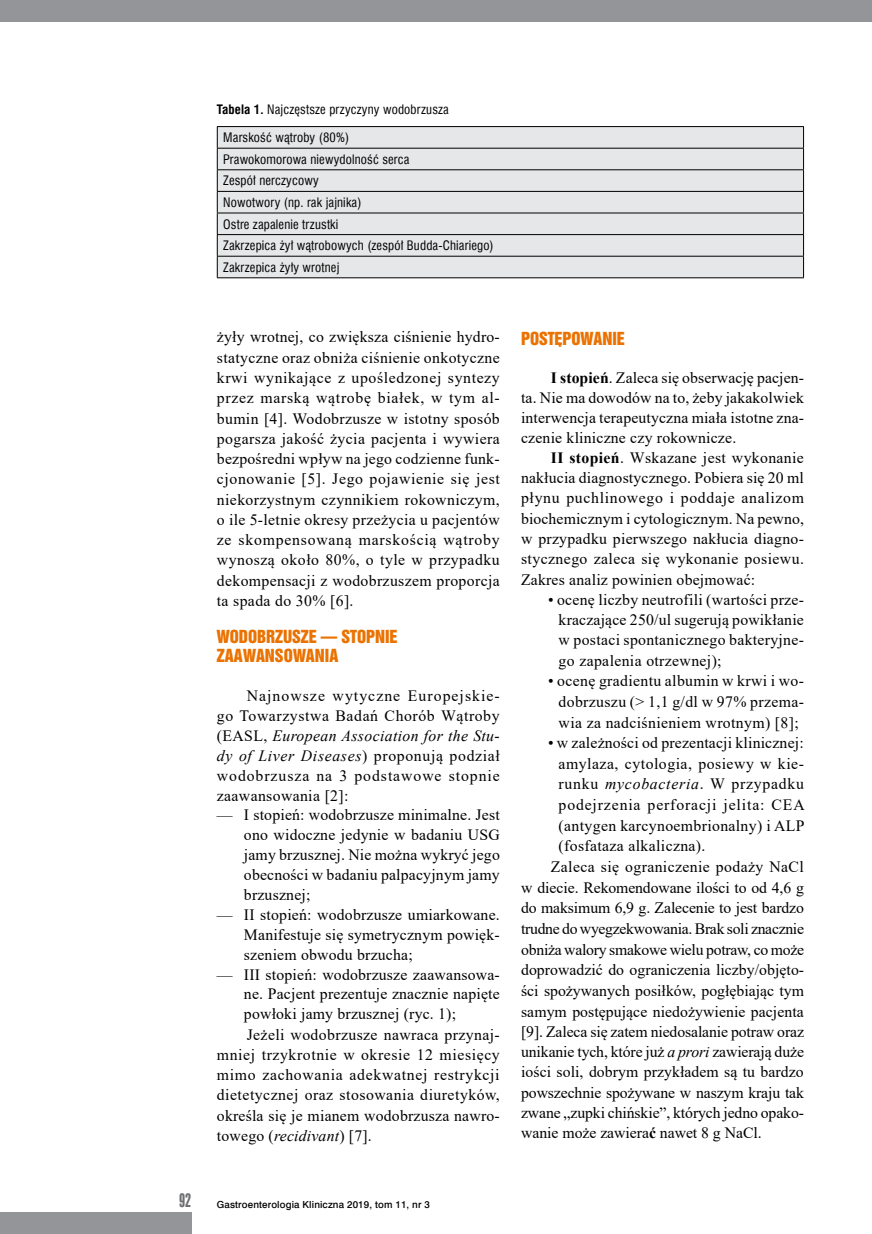
<style>
.page{position:relative;width:872px;height:1234px;background:#fff}
.page>*{position:absolute;margin:0;border:0;box-sizing:border-box;transform-origin:0 0}
.t1{font:18px "Swis 924 EU";color:#6d6e71}
.t2{font:16.5px/18.8px "Swis 921 EU";color:#ea7200}
.t3{font:15.75px/20.2px "Times New Roman";letter-spacing:.01em;color:#000;text-align:justify}
.t4{font:15.75px "Times New Roman";letter-spacing:-.01em;color:#000}
.t5{font:15.75px "Times New Roman";letter-spacing:.03em;color:#000}
.t6{font:15.75px "Times New Roman";letter-spacing:.045em;color:#000}
.t7{font:15.75px "Times New Roman";letter-spacing:-.02em;color:#000}
.t8{font:15.75px "Times New Roman";letter-spacing:-.015em;color:#000}
.t9{font:15.75px "Times New Roman";letter-spacing:.04em;color:#000}
.t10{font:15.75px "Times New Roman";letter-spacing:.055em;color:#000}
.t11{font:12.75px/21.6px "Swis 721 Cn EU";letter-spacing:.01em;color:#000}
.t12{font:9.75px "Swis 721 Md EU";letter-spacing:.015em;color:#000}
.s1{font-weight:700}
.s2{font-style:italic}
</style>
<div class="page">
<div style="left:0;top:0;width:872px;height:21px;background:#939598"></div>
<div style="left:0;top:1212px;width:191px;height:21px;background:#939598"></div>
<div style="left:218px;top:127px;width:585px;height:150px;background:#e6e7e8"></div>
<hr style="left:217px;top:148px;width:587px;height:1px;background:#000">
<hr style="left:217px;top:169px;width:587px;height:1px;background:#000">
<hr style="left:217px;top:191px;width:587px;height:1px;background:#000">
<hr style="left:217px;top:212px;width:587px;height:1px;background:#000">
<hr style="left:217px;top:234px;width:587px;height:1px;background:#000">
<hr style="left:217px;top:256px;width:587px;height:1px;background:#000">
<hr style="left:217px;top:126px;width:587px;height:1px;background:#000">
<svg style="left:217px;top:127px;width:1px;height:150px"></svg>
<svg style="left:803px;top:127px;width:1px;height:150px"></svg>
<hr style="left:217px;top:277px;width:587px;height:1px;background:#000">
<p class="t11" style="left:223px;top:95px;width:227px;line-height:28px;text-indent:-6px"><span class="s1">Tabela 1.</span> Najczęstsze przyczyny wodobrzusza<br>Marskość wątroby (80%)</p>
<p class="t11" style="left:223px;top:148px;width:272px">Prawokomorowa niewydolność serca<br>Zespół nerczycowy<br>Nowotwory (np. rak jajnika)<br>Ostre zapalenie trzustki<br>Zakrzepica żył wątrobowych (zespół Budda-Chiariego)<br>Zakrzepica żyły wrotnej</p>
<p class="t3" style="left:217px;top:326px;width:284px">żyły wrotnej, co zwiększa ciśnienie hydro&shy;statyczne oraz obniża ciśnienie onkotyczne krwi wynikające z upośledzonej syntezy przez marską wątrobę białek, w tym al&shy;bumin [4]. Wodobrzusze w istotny sposób pogarsza jakość życia pacjenta i wywiera bezpośredni wpływ na jego codzienne funk&shy;cjonowanie [5]. Jego pojawienie się jest niekorzystnym czynnikiem rokowniczym, o ile 5-letnie okresy przeżycia u pacjentów ze skompensowaną marskością wątroby wynoszą około 80%, o tyle w przypadku dekompensacji z wodobrzuszem proporcja ta spada do 30% [6].</p>
<p class="t2" style="left:217px;top:627px;width:182px">WODOBRZUSZE — STOPNIE<br>ZAAWANSOWANIA</p>
<p class="t3" style="left:217px;top:685px;width:284px;text-indent:30px">Najnowsze wytyczne Europejskie&shy;go Towarzystwa Badań Chorób Wątroby (EASL, <span class="s2">European Association for the Stu&shy;dy of Liver Diseases</span>) proponują podział wodobrzusza na 3 podstawowe stopnie zaawansowania [2]:</p>
<p class="t3" style="left:244px;top:804px;width:257px;text-indent:-27px">— I stopień: wodobrzusze minimalne. Jest ono widoczne jedynie w badaniu USG jamy brzusznej. Nie można wykryć jego obecności w badaniu palpacyjnym jamy brzusznej;</p>
<p class="t3" style="left:244px;top:903px;width:257px;text-indent:-27px">— II stopień: wodobrzusze umiarkowane.<br>Manifestuje się symetrycznym powięk&shy;szeniem obwodu brzucha;</p>
<p class="t3" style="left:217px;top:963px;width:284px">— III stopień: wodobrzusze zaawansowa-</p>
<p class="t3" style="left:244px;top:983px;width:257px">ne. Pacjent prezentuje znacznie napięte</p>
<p class="t3" style="left:244px;top:1003px;width:214px">powłoki jamy brzusznej (ryc. 1);</p>
<p class="t3" style="left:247px;top:1023px;width:254px">Jeżeli wodobrzusze nawraca przynaj-</p>
<p class="t9" style="left:217px;top:1043px;width:284px">mniej trzykrotnie w okresie 12 miesięcy</p>
<p class="t6" style="left:217px;top:1063px;width:284px">mimo zachowania adekwatnej restrykcji</p>
<p class="t5" style="left:217px;top:1083px;width:284px">dietetycznej oraz stosowania diuretyków,</p>
<p class="t3" style="left:217px;top:1104px;width:284px">określa się je mianem wodobrzusza nawro-</p>
<p class="t3" style="left:217px;top:1124px;width:156px">towego (<span class="s2">recidivant</span>) [7].</p>
<p class="t1" style="left:179px;top:1188px;width:14px">92</p>
<p class="t12" style="left:217px;top:1198px;width:215px">Gastroenterologia Kliniczna 2019, tom 11, nr 3</p>
<p class="t2" style="left:521px;top:328px;width:105px">POSTĘPOWANIE</p>
<p class="t3" style="left:521px;top:367px;width:284px;text-indent:30px"><span class="s1">I stopień</span>. Zaleca się obserwację pacjen&shy;ta. Nie ma dowodów na to, żeby jakakolwiek interwencja terapeutyczna miała istotne zna&shy;czenie kliniczne czy rokownicze.</p>
<p class="t3" style="left:521px;top:447px;width:284px;text-indent:30px"><span class="s1">II stopień</span>. Wskazane jest wykonanie nakłucia diagnostycznego. Pobiera się 20 ml płynu puchlinowego i poddaje analizom biochemicznym i cytologicznym. Na pewno, w przypadku pierwszego nakłucia diagno&shy;stycznego zaleca się wykonanie posiewu.<br>Zakres analiz powinien obejmować:</p>
<p class="t3" style="left:558px;top:588px;width:247px;text-indent:-11px">• ocenę liczby neutrofili (wartości prze&shy;kraczające 250/ul sugerują powikłanie w postaci spontanicznego bakteryjne&shy;go zapalenia otrzewnej);</p>
<p class="t3" style="left:558px;top:670px;width:247px;line-height:20.7px;text-indent:-10px">• ocenę gradientu albumin w krwi i wo&shy;dobrzuszu (&gt; 1,1 g/dl w 97% przema&shy;wia za nadciśnieniem wrotnym) [8];</p>
<p class="t3" style="left:548px;top:732px;width:257px">• w zależności od prezentacji klinicznej:</p>
<p class="t5" style="left:558px;top:752px;width:247px">amylaza, cytologia, posiewy w kie-</p>
<p class="t6" style="left:558px;top:773px;width:247px">runku <span class="s2">mycobacteria</span>. W przypadku</p>
<p class="t10" style="left:558px;top:793px;width:248px">podejrzenia perforacji jelita: CEA</p>
<p class="t3" style="left:558px;top:814px;width:247px">(antygen karcynoembrionalny) i ALP</p>
<p class="t3" style="left:558px;top:835px;width:148px">(fosfataza alkaliczna).</p>
<p class="t3" style="left:551px;top:856px;width:254px">Zaleca się ograniczenie podaży NaCl</p>
<p class="t4" style="left:521px;top:876px;width:284px">w diecie. Rekomendowane ilości to od 4,6 g</p>
<p class="t4" style="left:521px;top:896px;width:284px">do maksimum 6,9 g. Zalecenie to jest bardzo</p>
<p class="t7" style="left:521px;top:917px;width:284px">trudne do wyegzekwowania. Brak soli znacznie</p>
<p class="t8" style="left:521px;top:938px;width:284px">obniża walory smakowe wielu potraw, co może</p>
<p class="t3" style="left:521px;top:959px;width:284px">doprowadzić do ograniczenia liczby/objęto-</p>
<p class="t3" style="left:521px;top:979px;width:284px">ści spożywanych posiłków, pogłębiając tym</p>
<p class="t3" style="left:521px;top:1000px;width:284px">samym postępujące niedożywienie pacjenta</p>
<p class="t4" style="left:521px;top:1020px;width:284px">[9]. Zaleca się zatem niedosalanie potraw oraz</p>
<p class="t4" style="left:521px;top:1040px;width:284px">unikanie tych, które już <span class="s2">a prori</span> zawierają duże</p>
<p class="t3" style="left:521px;top:1061px;width:284px">iości soli, dobrym przykładem są tu bardzo</p>
<p class="t4" style="left:521px;top:1080px;width:284px">powszechnie spożywane w naszym kraju tak</p>
<p class="t3" style="left:521px;top:1101px;width:284px">zwane „zupki chińskie”, których jedno opako-</p>
<p class="t3" style="left:521px;top:1121px;width:242px">wanie może zawiera<span class="s1">ć</span> nawet 8 g NaCl.</p>
</div>
